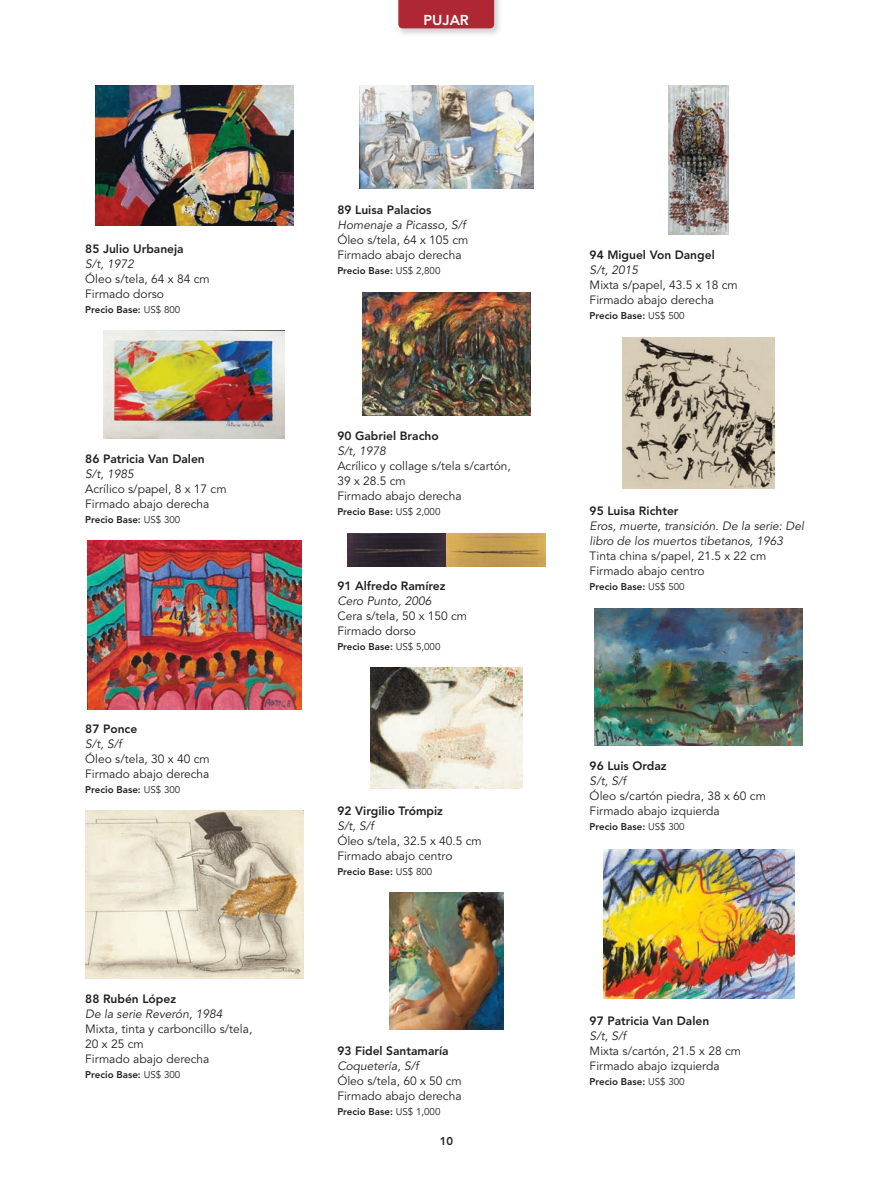
<style>
.page{position:relative;width:893px;height:1191px;background:#fff}
.page>*{position:absolute;margin:0;border:0;box-sizing:border-box;transform-origin:0 0}
.t1{font:800 14.25px "Avenir LT Std";color:#fff}
.t2{font:12px/15px "Avenir LT Std";color:#231f20}
.t3{font:italic 12px/15px "Avenir LT Std";color:#231f20}
.t4{font:800 12px "Avenir LT Std";color:#231f20}
.t5{font:800 11.25px "Avenir LT Std";color:#231f20}
.t6{font:800 9.75px "Avenir LT Std";color:#231f20}
.s1{font-weight:400}
</style>
<div class="page">
<img style="left:399px;top:0;width:101px;height:35px">
<div style="left:398px;top:0;width:96px;height:28px;background:#ae2733"></div>
<img style="left:603px;top:849px;width:191px;height:149px">
<img style="left:96px;top:85px;width:197px;height:141px">
<img style="left:359px;top:85px;width:174px;height:104px">
<img style="left:669px;top:85px;width:60px;height:149px">
<img style="left:623px;top:337px;width:152px;height:152px">
<img style="left:595px;top:608px;width:208px;height:137px">
<img style="left:363px;top:292px;width:167px;height:123px">
<img style="left:371px;top:667px;width:151px;height:121px">
<img style="left:389px;top:893px;width:115px;height:136px">
<img style="left:104px;top:330px;width:181px;height:108px">
<img style="left:87px;top:541px;width:215px;height:168px">
<img style="left:85px;top:810px;width:219px;height:168px">
<img style="left:347px;top:533px;width:198px;height:33px">
<p class="t4" style="left:85px;top:242px;width:100px">85 Julio Urbaneja</p>
<p class="t3" style="left:85px;top:257px;width:50px">S/t, 1972</p>
<p class="t2" style="left:85px;top:272px;width:126px">Óleo s/tela, 64 x 84 cm<br>Firmado dorso</p>
<p class="t6" style="left:85px;top:304px;width:96px">Precio Base: <span class="s1">US$ 800</span></p>
<p class="t4" style="left:85px;top:452px;width:121px">86 Patricia Van Dalen</p>
<p class="t3" style="left:85px;top:467px;width:50px">S/t, 1985</p>
<p class="t2" style="left:85px;top:482px;width:143px">Acrílico s/papel, 8 x 17 cm<br>Firmado abajo derecha</p>
<p class="t6" style="left:85px;top:514px;width:96px">Precio Base: <span class="s1">US$ 300</span></p>
<p class="t4" style="left:85px;top:722px;width:53px">87 Ponce</p>
<p class="t3" style="left:85px;top:737px;width:38px">S/t, S/f</p>
<p class="t2" style="left:85px;top:752px;width:126px">Óleo s/tela, 30 x 40 cm<br>Firmado abajo derecha</p>
<p class="t6" style="left:85px;top:784px;width:96px">Precio Base: <span class="s1">US$ 300</span></p>
<p class="t4" style="left:85px;top:992px;width:92px">88 Rubén López</p>
<p class="t3" style="left:85px;top:1007px;width:139px">De la serie Reverón, 1984</p>
<p class="t2" style="left:85px;top:1022px;width:169px">Mixta, tinta y carboncillo s/tela,<br>20 x 25 cm<br>Firmado abajo derecha</p>
<p class="t6" style="left:85px;top:1069px;width:96px">Precio Base: <span class="s1">US$ 300</span></p>
<p class="t1" style="left:424px;top:11px;width:47px">PUJAR</p>
<p class="t4" style="left:337px;top:203px;width:96px">89 Luisa Palacios</p>
<p class="t3" style="left:337px;top:218px;width:130px">Homenaje a Picasso, S/f</p>
<p class="t2" style="left:337px;top:233px;width:133px">Óleo s/tela, 64 x 105 cm<br>Firmado abajo derecha</p>
<p class="t6" style="left:337px;top:265px;width:105px">Precio Base: <span class="s1">US$ 2,800</span></p>
<p class="t4" style="left:337px;top:428px;width:103px">90 Gabriel Bracho</p>
<p class="t3" style="left:337px;top:443px;width:50px">S/t, 1978</p>
<p class="t2" style="left:337px;top:458px;width:175px">Acrílico y collage s/tela s/cartón,<br>39 x 28.5 cm<br>Firmado abajo derecha</p>
<p class="t6" style="left:337px;top:505px;width:105px">Precio Base: <span class="s1">US$ 2,000</span></p>
<p class="t4" style="left:337px;top:578px;width:110px">91 Alfredo Ramírez</p>
<p class="t3" style="left:337px;top:593px;width:96px">Cero Punto, 2006</p>
<p class="t2" style="left:337px;top:608px;width:131px">Cera s/tela, 50 x 150 cm<br>Firmado dorso</p>
<p class="t6" style="left:337px;top:640px;width:105px">Precio Base: <span class="s1">US$ 5,000</span></p>
<p class="t4" style="left:337px;top:803px;width:107px">92 Virgilio Trómpiz</p>
<p class="t3" style="left:337px;top:818px;width:38px">S/t, S/f</p>
<p class="t2" style="left:337px;top:833px;width:146px">Óleo s/tela, 32.5 x 40.5 cm<br>Firmado abajo centro</p>
<p class="t6" style="left:337px;top:865px;width:96px">Precio Base: <span class="s1">US$ 800</span></p>
<p class="t4" style="left:337px;top:1043px;width:113px">93 Fidel Santamaría</p>
<p class="t3" style="left:337px;top:1058px;width:83px">Coquetería, S/f</p>
<p class="t2" style="left:337px;top:1073px;width:126px">Óleo s/tela, 60 x 50 cm<br>Firmado abajo derecha</p>
<p class="t6" style="left:337px;top:1105px;width:105px">Precio Base: <span class="s1">US$ 1,000</span></p>
<p class="t5" style="left:440px;top:1134px;width:15px">10</p>
<p class="t4" style="left:590px;top:248px;width:127px">94 Miguel Von Dangel</p>
<p class="t3" style="left:590px;top:263px;width:50px">S/t, 2015</p>
<p class="t2" style="left:590px;top:278px;width:150px">Mixta s/papel, 43.5 x 18 cm<br>Firmado abajo derecha</p>
<p class="t6" style="left:590px;top:310px;width:96px">Precio Base: <span class="s1">US$ 500</span></p>
<p class="t4" style="left:590px;top:503px;width:90px">95 Luisa Richter</p>
<p class="t3" style="left:590px;top:518px;width:216px">Eros, muerte, transición. De la serie: Del libro de los muertos tibetanos, 1963</p>
<p class="t2" style="left:590px;top:548px;width:178px">Tinta china s/papel, 21.5 x 22 cm<br>Firmado abajo centro</p>
<p class="t6" style="left:590px;top:580px;width:96px">Precio Base: <span class="s1">US$ 500</span></p>
<p class="t4" style="left:590px;top:758px;width:79px">96 Luis Ordaz</p>
<p class="t3" style="left:590px;top:773px;width:38px">S/t, S/f</p>
<p class="t2" style="left:590px;top:788px;width:178px">Óleo s/cartón piedra, 38 x 60 cm<br>Firmado abajo izquierda</p>
<p class="t6" style="left:590px;top:820px;width:96px">Precio Base: <span class="s1">US$ 300</span></p>
<p class="t4" style="left:590px;top:1013px;width:121px">97 Patricia Van Dalen</p>
<p class="t3" style="left:590px;top:1028px;width:38px">S/t, S/f</p>
<p class="t2" style="left:590px;top:1043px;width:153px">Mixta s/cartón, 21.5 x 28 cm<br>Firmado abajo izquierda</p>
<p class="t6" style="left:590px;top:1075px;width:96px">Precio Base: <span class="s1">US$ 300</span></p>
</div>
